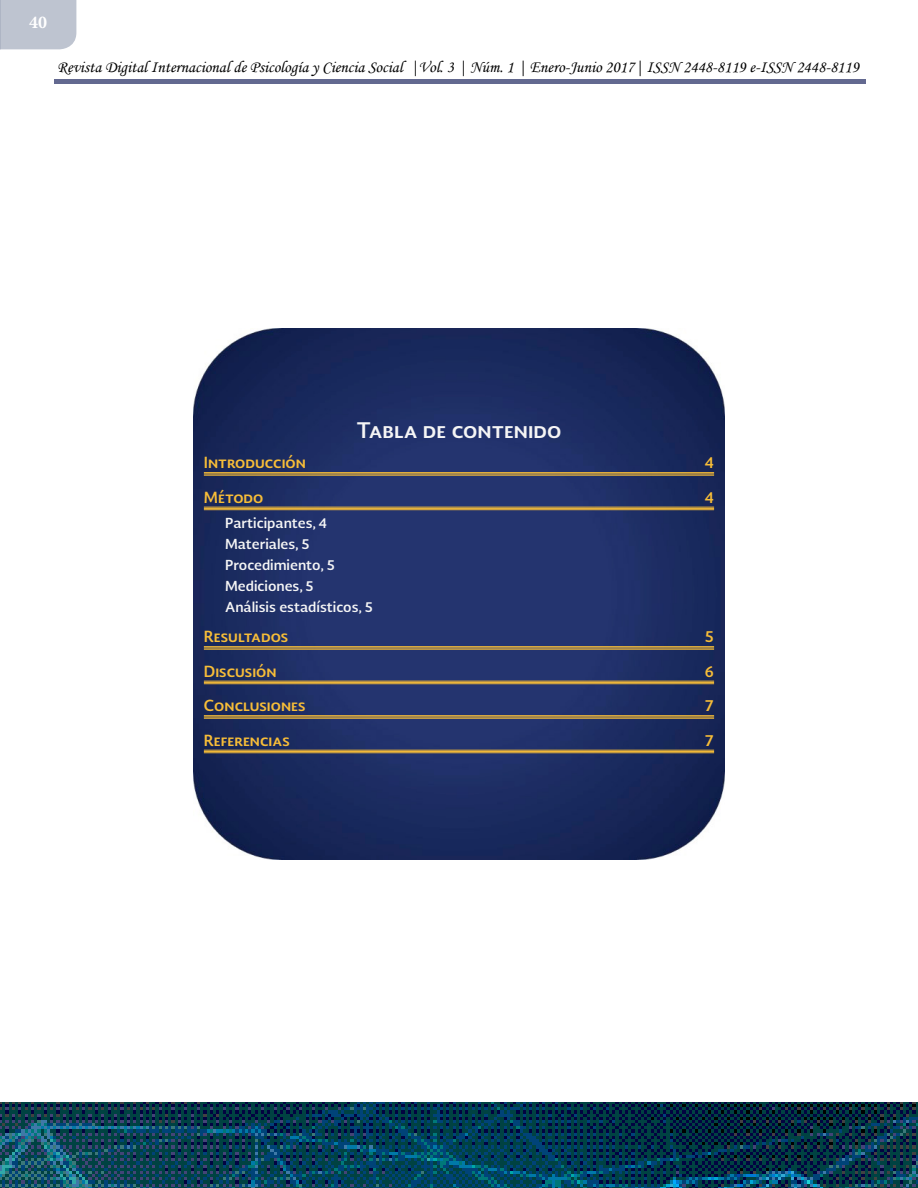
<style>
.page{position:relative;width:918px;height:1188px;background:#fff}
.page>*{position:absolute;margin:0;border:0;box-sizing:border-box;transform-origin:0 0}
.Tabla_de_contenido_r{font:700 21px "Soberana Sans";color:#f5f5f5}
.t1{font:700 18px "Minion Pro";color:#fff}
.t2{font:16.5px "Monotype Corsiva";color:#000}
.Niivel1_TOC{font:700 15px "Soberana Sans";color:#f7bd38}
.Nivel2_TOC{font:700 13.5px "Soberana Sans";color:#f5f5f5}
</style>
<div class="page">
<div style="left:0;top:0;width:76px;height:49px;background:#bec4d0"></div>
<img style="left:193px;top:328px;width:532px;height:532px">
<img style="left:0;top:1103px;width:918px;height:85px">
<hr style="left:204px;top:472px;width:510px;height:1px;background:#f7bd38">
<hr style="left:204px;top:473px;width:510px;height:1px;background:#f7bd38">
<hr style="left:204px;top:475px;width:510px;height:1px;background:#f7bd38">
<hr style="left:204px;top:507px;width:510px;height:1px;background:#f7bd38">
<hr style="left:204px;top:508px;width:510px;height:1px;background:#f7bd38">
<hr style="left:204px;top:509px;width:510px;height:1px;background:#f7bd38">
<hr style="left:204px;top:646px;width:510px;height:1px;background:#f7bd38">
<hr style="left:204px;top:648px;width:510px;height:1px;background:#f7bd38">
<hr style="left:204px;top:649px;width:510px;height:1px;background:#f7bd38">
<hr style="left:204px;top:681px;width:510px;height:1px;background:#f7bd38">
<hr style="left:204px;top:682px;width:510px;height:1px;background:#f7bd38">
<hr style="left:204px;top:683px;width:510px;height:1px;background:#f7bd38">
<hr style="left:204px;top:715px;width:510px;height:1px;background:#f7bd38">
<hr style="left:204px;top:717px;width:510px;height:1px;background:#f7bd38">
<hr style="left:204px;top:718px;width:510px;height:1px;background:#f7bd38">
<hr style="left:204px;top:750px;width:510px;height:1px;background:#f7bd38">
<hr style="left:204px;top:751px;width:510px;height:1px;background:#f7bd38">
<hr style="left:204px;top:752px;width:510px;height:1px;background:#f7bd38">
<div style="left:54px;top:79px;width:811px;height:5px;background:#636990"></div>
<p class="t1" style="left:29px;top:10px;width:19px">40</p>
<p class="t2" style="left:57px;top:57px;width:803px">Revista Digital Internacional de Psicología y Ciencia Social |Vol. 3 | Núm. 1 | Enero-Junio 2017| ISSN 2448-8119 e-ISSN 2448-8119</p>
<p class="Tabla_de_contenido_r" style="left:357px;top:416px;width:206px">Tabla de contenido</p>
<p class="Niivel1_TOC" style="left:204px;top:452px;width:104px">Introducción</p>
<p class="Niivel1_TOC" style="left:704px;top:452px;width:11px">4</p>
<p class="Niivel1_TOC" style="left:204px;top:487px;width:61px">Método</p>
<p class="Niivel1_TOC" style="left:704px;top:487px;width:11px">4</p>
<p class="Nivel2_TOC" style="left:225px;top:514px;width:103px">Participantes, 4</p>
<p class="Nivel2_TOC" style="left:225px;top:535px;width:86px">Materiales, 5</p>
<p class="Nivel2_TOC" style="left:225px;top:556px;width:112px">Procedimiento, 5</p>
<p class="Nivel2_TOC" style="left:225px;top:577px;width:90px">Mediciones, 5</p>
<p class="Nivel2_TOC" style="left:225px;top:598px;width:149px">Análisis estadísticos, 5</p>
<p class="Niivel1_TOC" style="left:204px;top:626px;width:86px">Resultados</p>
<p class="Niivel1_TOC" style="left:704px;top:626px;width:11px">5</p>
<p class="Niivel1_TOC" style="left:204px;top:661px;width:74px">Discusión</p>
<p class="Niivel1_TOC" style="left:704px;top:661px;width:11px">6</p>
<p class="Niivel1_TOC" style="left:204px;top:695px;width:103px">Conclusiones</p>
<p class="Niivel1_TOC" style="left:704px;top:695px;width:11px">7</p>
<p class="Niivel1_TOC" style="left:204px;top:730px;width:88px">Referencias</p>
<p class="Niivel1_TOC" style="left:704px;top:730px;width:11px">7</p>
</div>
